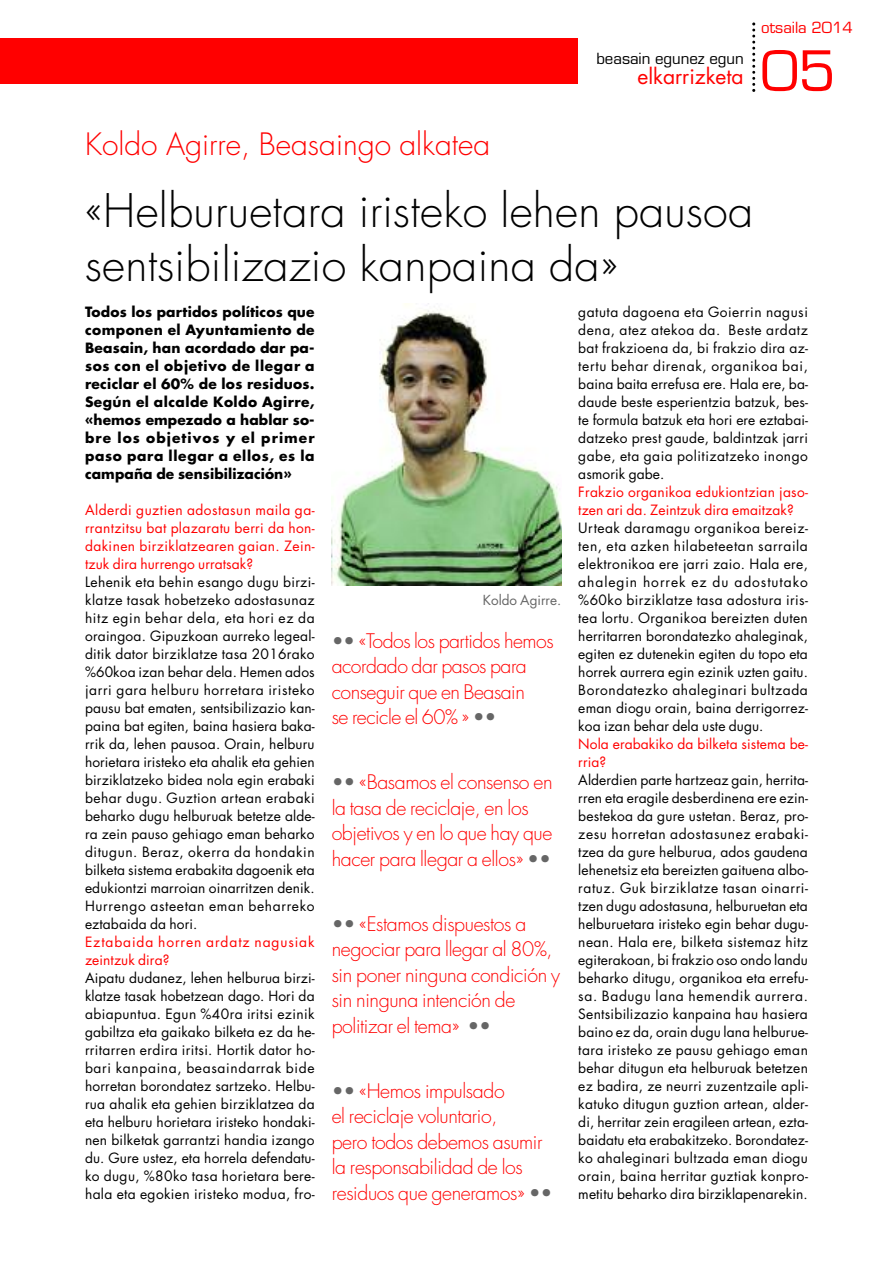
<style>
.page{position:relative;width:893px;height:1263px;background:#fff}
.page>*{position:absolute;margin:0;border:0;box-sizing:border-box;transform-origin:0 0}
.t1{font:54px "Eurostile";color:#f00}
.t2{font:300 45px/54px "Futura";letter-spacing:.005em;color:#000}
.t3{font:300 30px "Futura";color:#f00}
.t4{font:21px "Futura";color:#f00}
.t5{font:300 19.5px/25.5px "Futura";letter-spacing:-.02em;color:#f00}
.t6{font:15px "Eurostile";color:#000}
.t7{font:15px "Eurostile";color:#f00}
.t8{font:13.8px/18px "Futura";letter-spacing:.02em;color:#000;text-align:justify}
.t9{font:700 13.8px/18px "Futura";letter-spacing:.005em;color:#000;text-align:justify}
.t10{font:13.8px/18px "Futura";letter-spacing:.005em;color:#f00}
.t11{font:13.8px/18px "Futura";letter-spacing:.065em;color:#f00}
.t12{font:13.5px "Futura";color:#666}
.s1{color:#666}
</style>
<div class="page">
<svg style="left:752px;top:22px;width:3px;height:70px"></svg>
<div style="left:0;top:38px;width:578px;height:45px;background:#f00"></div>
<img style="left:332px;top:303px;width:229px;height:282px">
<p class="t6" style="left:596px;top:53px;width:149px">beasain egunez egun</p>
<h3 class="t4" style="left:638px;top:67px;width:108px">elkarrizketa</h3>
<p class="t7" style="left:761px;top:21px;width:93px">otsaila 2014</p>
<h1 class="t1" style="left:761px;top:50px;width:76px">05</h1>
<h3 class="t3" style="left:85px;top:130px;width:407px">Koldo Agirre, Beasaingo alkatea</h3>
<h2 class="t2" style="left:85px;top:187px;width:670px">«Helburuetara iristeko lehen pausoa sentsibilizazio kanpaina da»</h2>
<p class="t9" style="left:85px;top:304px;width:231px">Todos los partidos políticos que componen el Ayuntamiento de Beasain, han acordado dar pa&shy;sos con el objetivo de llegar a reciclar el 60% de los residuos.<br>Según el alcalde Koldo Agirre, «hemos empezado a hablar so&shy;bre los objetivos y el primer paso para llegar a ellos, es la campaña de sensibilización»</p>
<p class="t10" style="left:85px;top:502px;width:231px;text-align:justify">Alderdi guztien adostasun maila ga&shy;rrantzitsu bat plazaratu berri da hon&shy;dakinen birziklatzearen gaian. Zein&shy;tzuk dira hurrengo urratsak?</p>
<p class="t8" style="left:85px;top:574px;width:231px">Lehenik eta behin esango dugu birzi&shy;klatze tasak hobetzeko adostasunaz hitz egin behar dela, eta hori ez da oraingoa. Gipuzkoan aurreko legeal&shy;ditik dator birziklatze tasa 2016rako %60koa izan behar dela. Hemen ados jarri gara helburu horretara iristeko pausu bat ematen, sentsibilizazio kan&shy;paina bat egiten, baina hasiera baka&shy;rrik da, lehen pausoa. Orain, helburu horietara iristeko eta ahalik eta gehien birziklatzeko bidea nola egin erabaki behar dugu. Guztion artean erabaki beharko dugu helburuak betetze alde&shy;ra zein pauso gehiago eman beharko ditugun. Beraz, okerra da hondakin bilketa sistema erabakita dagoenik eta edukiontzi marroian oinarritzen denik.<br>Hurrengo asteetan eman beharreko eztabaida da hori.</p>
<p class="t11" style="left:85px;top:934px;width:231px">Eztabaida horren ardatz nagusiak zeintzuk dira?</p>
<p class="t8" style="left:85px;top:970px;width:231px">Aipatu dudanez, lehen helburua birzi&shy;klatze tasak hobetzean dago. Hori da abiapuntua. Egun %40ra iritsi ezinik gabiltza eta gaikako bilketa ez da he&shy;rritarren erdira iritsi. Hortik dator ho&shy;bari kanpaina, beasaindarrak bide horretan borondatez sartzeko. Helbu&shy;rua ahalik eta gehien birziklatzea da eta helburu horietara iristeko hondaki&shy;nen bilketak garrantzi handia izango du. Gure ustez, eta horrela defendatu&shy;ko dugu, %80ko tasa horietara bere&shy;hala eta egokien iristeko modua, fro-</p>
<p class="t8" style="left:578px;top:304px;width:231px">gatuta dagoena eta Goierrin nagusi dena, atez atekoa da. Beste ardatz bat frakzioena da, bi frakzio dira az&shy;tertu behar direnak, organikoa bai, baina baita errefusa ere. Hala ere, ba&shy;daude beste esperientzia batzuk, bes&shy;te formula batzuk eta hori ere eztabai&shy;datzeko prest gaude, baldintzak jarri gabe, eta gaia politizatzeko inongo asmorik gabe.</p>
<p class="t10" style="left:578px;top:484px;width:231px">Frakzio organikoa edukiontzian jaso&shy;tzen ari da. Zeintzuk dira emaitzak?</p>
<p class="t8" style="left:578px;top:520px;width:231px">Urteak daramagu organikoa bereiz&shy;ten, eta azken hilabeteetan sarraila elektronikoa ere jarri zaio. Hala ere, ahalegin horrek ez du adostutako %60ko birziklatze tasa adostura iris&shy;tea lortu. Organikoa bereizten duten herritarren borondatezko ahaleginak, egiten ez dutenekin egiten du topo eta horrek aurrera egin ezinik uzten gaitu.<br>Borondatezko ahaleginari bultzada eman diogu orain, baina derrigorrez&shy;koa izan behar dela uste dugu.</p>
<p class="t10" style="left:578px;top:736px;width:231px">Nola erabakiko da bilketa sistema be&shy;rria?</p>
<p class="t8" style="left:578px;top:772px;width:231px">Alderdien parte hartzeaz gain, herrita&shy;rren eta eragile desberdinena ere ezin&shy;bestekoa da gure ustetan. Beraz, pro&shy;zesu horretan adostasunez erabaki&shy;tzea da gure helburua, ados gaudena lehenetsiz eta bereizten gaituena albo&shy;ratuz. Guk birziklatze tasan oinarri&shy;tzen dugu adostasuna, helburuetan eta helburuetara iristeko egin behar dugu&shy;nean. Hala ere, bilketa sistemaz hitz egiterakoan, bi frakzio oso ondo landu beharko ditugu, organikoa eta errefu&shy;sa. Badugu lana hemendik aurrera.<br>Sentsibilizazio kanpaina hau hasiera baino ez da, orain dugu lana helburue&shy;tara iristeko ze pausu gehiago eman behar ditugun eta helburuak betetzen ez badira, ze neurri zuzentzaile apli&shy;katuko ditugun guztion artean, alder&shy;di, herritar zein eragileen artean, ezta&shy;baidatu eta erabakitzeko. Borondatez&shy;ko ahaleginari bultzada eman diogu orain, baina herritar guztiak konpro&shy;metitu beharko dira birziklapenarekin.</p>
<p class="t12" style="left:483px;top:594px;width:80px">Koldo Agirre.</p>
<h3 class="t5" style="left:332px;top:630px;width:223px"><span class="s1">••</span> «Todos los partidos hemos acordado dar pasos para conseguir que en Beasain<br>se recicle el 60% » <span class="s1">••</span></h3>
<h3 class="t5" style="left:332px;top:771px;width:222px"><span class="s1">••</span> «Basamos el consenso en la tasa de reciclaje, en los objetivos y en lo que hay que hacer para llegar a ellos» <span class="s1">••</span></h3>
<h3 class="t5" style="left:332px;top:913px;width:230px"><span class="s1">••</span> «Estamos dispuestos a negociar para llegar al 80%, sin poner ninguna condición y sin ninguna intención de politizar el tema» <span class="s1">••</span></h3>
<h3 class="t5" style="left:332px;top:1080px;width:222px"><span class="s1">••</span> «Hemos impulsado<br>el reciclaje voluntario,<br>pero todos debemos asumir la responsabilidad de los residuos que generamos» <span class="s1">••</span></h3>
</div>
